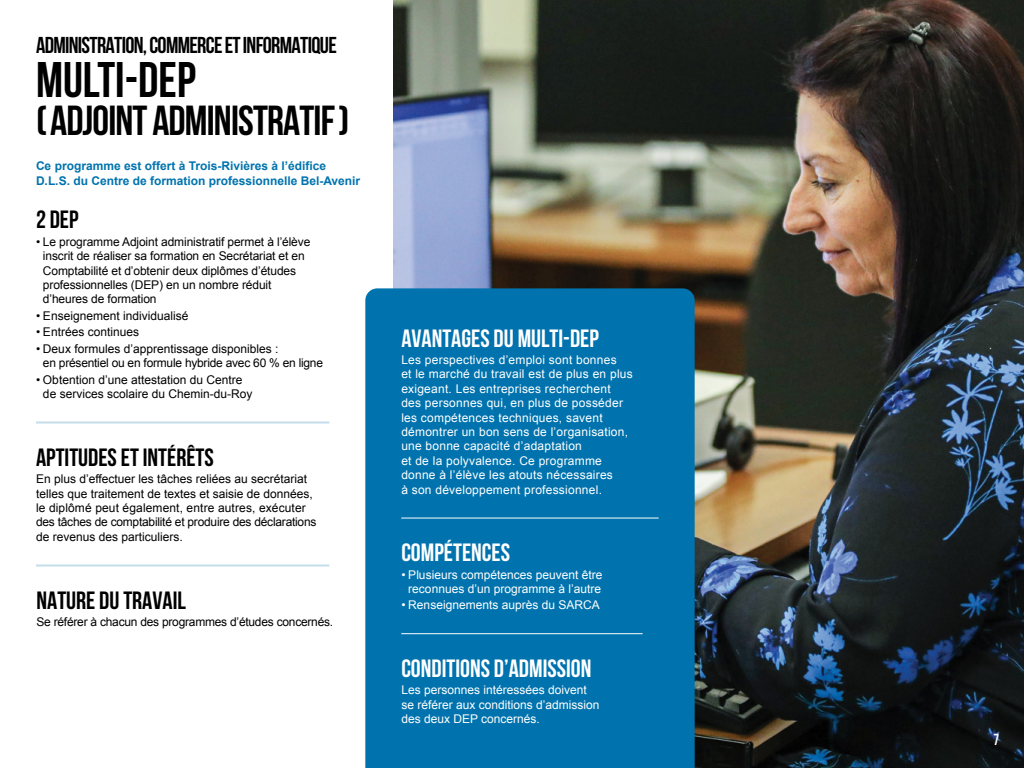
<style>
.page{position:relative;width:1024px;height:768px;background:#fff}
.page>*{position:absolute;margin:0;border:0;box-sizing:border-box;transform-origin:0 0}
.t1{font:700 50px "Bebas Neue";color:#000}
.t2{font:700 42px "Bebas Neue";letter-spacing:-.02em;color:#000}
.t3{font:700 25px "Bebas Neue";color:#fff}
.t4{font:700 25px "Bebas Neue";color:#000}
.t5{font:700 23px "Bebas Neue";letter-spacing:-.03em;color:#000}
.t6{font:700 16px "Bebas Neue";color:#fff;scale:.9 1}
.t7{font:12px/14.4px "Arial";letter-spacing:-.01em;color:#000}
.t8{font:12px/14.4px "Arial";letter-spacing:.02em;color:#fff}
.t9{font:12px/14.4px "Arial";color:#fff;text-align:center}
.t10{font:700 12px/14.4px "Arial";color:#0073ae}
</style>
<div class="page">
<img style="left:393px;top:0;width:631px;height:768px">
<div style="left:365px;top:288px;width:330px;height:480px;background:#0073ae"></div>
<hr style="left:401px;top:633px;width:242px;height:1px;background:#fff">
<hr style="left:401px;top:518px;width:258px;height:1px;background:#fff">
<hr style="left:36px;top:422px;width:293px;height:2px;background:#c4ddea">
<hr style="left:36px;top:565px;width:293px;height:2px;background:#c4ddea">
<h3 class="t5" style="left:36px;top:33px;width:302px">ADMINISTRATION, COMMERCE ET INFORMATIQUE</h3>
<h1 class="t1" style="left:36px;top:52px;width:162px">MULTI-DEP</h1>
<h2 class="t2" style="left:36px;top:97px;width:315px">(ADJOINT ADMINISTRATIF)</h2>
<p class="t10" style="left:36px;top:159px;width:326px">Ce programme est offert à Trois-Rivières à l’édifice<br>D.L.S. du Centre de formation professionnelle Bel-Avenir</p>
<h3 class="t4" style="left:36px;top:206px;width:44px">2 DEP</h3>
<p class="t7" style="left:43px;top:235px;width:269px;text-indent:-7px">• Le programme Adjoint administratif permet à l’élève inscrit de réaliser sa formation en Secrétariat et en Comptabilité et d’obtenir deux diplômes d’études professionnelles (DEP) en un nombre réduit d’heures de formation</p>
<p class="t7" style="left:36px;top:309px;width:154px">• Enseignement individualisé</p>
<p class="t7" style="left:36px;top:325px;width:105px">• Entrées continues</p>
<p class="t7" style="left:43px;top:341px;width:282px;text-indent:-7px">• Deux formules d’apprentissage disponibles :<br>en présentiel ou en formule hybride avec 60 % en ligne</p>
<p class="t7" style="left:43px;top:372px;width:211px;text-indent:-7px">• Obtention d’une attestation du Centre de services scolaire du Chemin-du-Roy</p>
<h3 class="t4" style="left:36px;top:444px;width:179px">APTITUDES ET INTÉRÊTS</h3>
<p class="t7" style="left:36px;top:472px;width:282px">En plus d’effectuer les tâches reliées au secrétariat telles que traitement de textes et saisie de données, le diplômé peut également, entre autres, exécuter des tâches de comptabilité et produire des déclarations de revenus des particuliers.</p>
<h3 class="t4" style="left:36px;top:587px;width:151px">NATURE DU TRAVAIL</h3>
<p class="t7" style="left:36px;top:615px;width:298px">Se référer à chacun des programmes d’études concernés.</p>
<h3 class="t3" style="left:401px;top:324px;width:199px">AVANTAGES DU MULTI-DEP</h3>
<p class="t8" style="left:401px;top:353px;width:233px">Les perspectives d’emploi sont bonnes<br>et le marché du travail est de plus en plus exigeant. Les entreprises recherchent des personnes qui, en plus de posséder les compétences techniques, savent démontrer un bon sens de l’organisation, une bonne capacité d’adaptation<br>et de la polyvalence. Ce programme donne à l’élève les atouts nécessaires<br>à son développement professionnel.</p>
<h3 class="t3" style="left:401px;top:539px;width:110px">COMPÉTENCES</h3>
<p class="t9" style="left:401px;top:567px;width:203px">• Plusieurs compétences peuvent être reconnues d’un programme à l’autre</p>
<p class="t9" style="left:401px;top:598px;width:200px">• Renseignements auprès du SARCA</p>
<h3 class="t3" style="left:401px;top:654px;width:192px">CONDITIONS D’ADMISSION</h3>
<p class="t9" style="left:401px;top:683px;width:200px;text-align:left">Les personnes intéressées doivent se référer aux conditions d’admission des deux DEP concernés.</p>
<h3 class="t6" style="left:993px;top:731px;width:8px">7</h3>
</div>
